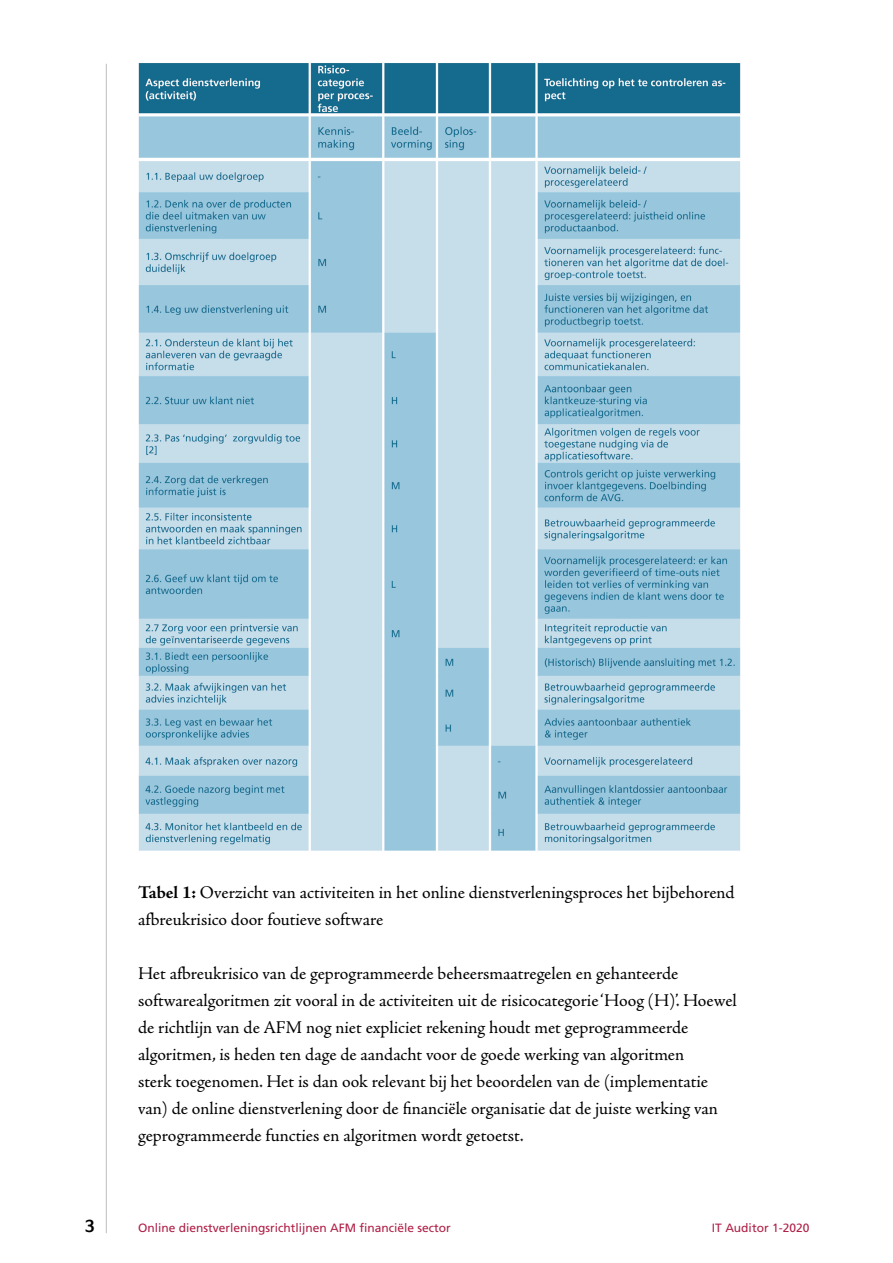
<style>
.page{position:relative;width:893px;height:1263px;background:#fff}
.page>*{position:absolute;margin:0;border:0;box-sizing:border-box;transform-origin:0 0}
.t1{font:18px/27px "Adobe Jenson Pro";letter-spacing:-.005em;color:#000}
.t2{font:700 18px "Lexia";color:#000}
.t3{font:12px "Frutiger";color:#af1e45}
.s1{font-weight:700}
</style>
<div class="page">
<hr style="left:106px;top:64px;width:1px;height:1169px;background:#bcbec0">
<img style="left:138px;top:62px;width:603px;height:789px">
<p class="t1" style="left:138px;top:879px;width:598px"><span class="s1">Tabel 1:</span> Overzicht van activiteiten in het online dienstverleningsproces het bijbehorend afbreukrisico door foutieve software</p>
<p class="t1" style="left:138px;top:960px;width:600px">Het afbreukrisico van de geprogrammeerde beheersmaatregelen en gehanteerde softwarealgoritmen zit vooral in de activiteiten uit de risicocategorie ‘Hoog (H)’. Hoewel de richtlijn van de AFM nog niet expliciet rekening houdt met geprogrammeerde algoritmen, is heden ten dage de aandacht voor de goede werking van algoritmen<br>sterk toegenomen. Het is dan ook relevant bij het beoordelen van de (implementatie van) de online dienstverlening door de financiële organisatie dat de juiste werking van geprogrammeerde functies en algoritmen wordt getoetst.</p>
<p class="t2" style="left:85px;top:1214px;width:11px">3</p>
<p class="t3" style="left:138px;top:1221px;width:314px">Online dienstverleningsrichtlijnen AFM financiële sector</p>
<p class="t3" style="left:712px;top:1221px;width:99px">IT Auditor 1-2020</p>
</div>
